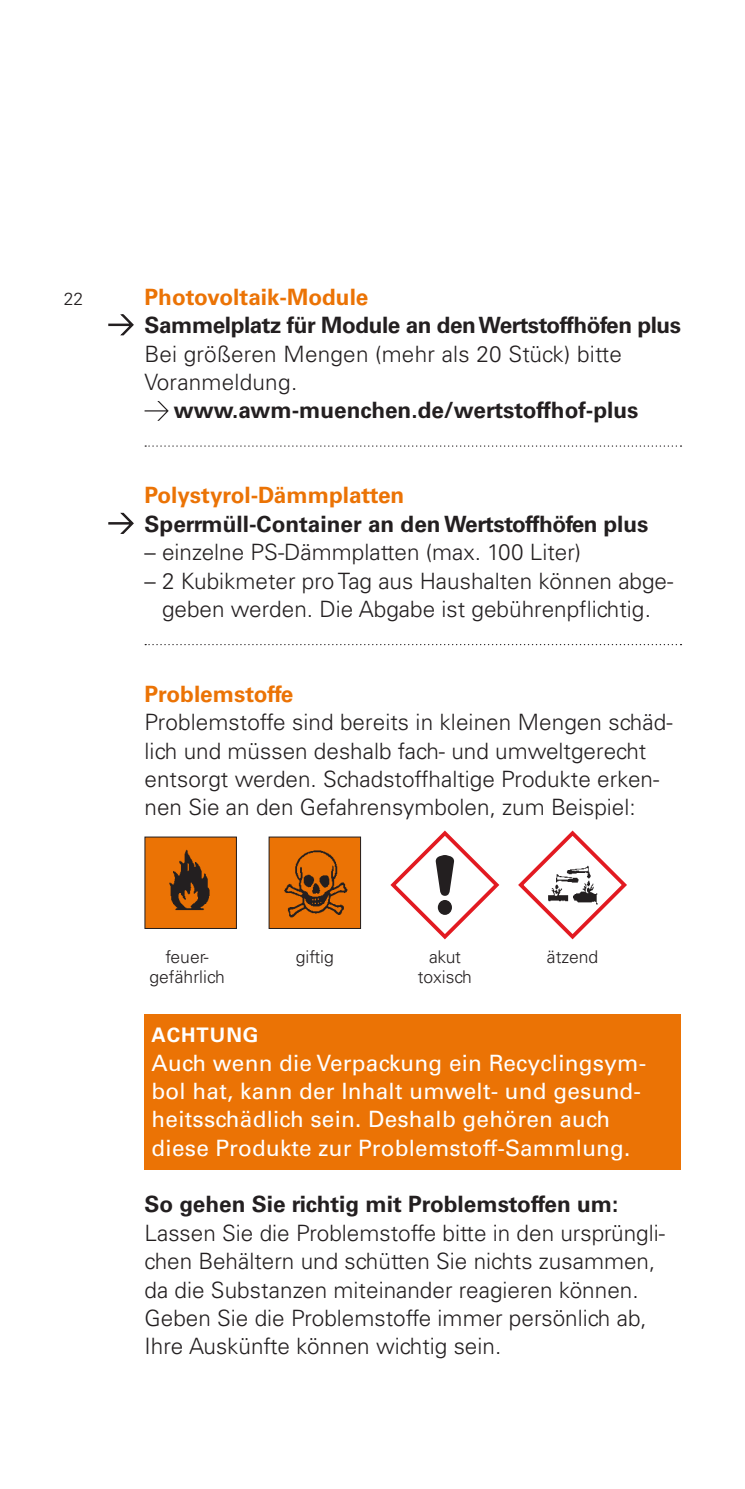
<style>
.page{position:relative;width:745px;height:1489px;background:#fff}
.page>*{position:absolute;margin:0;border:0;box-sizing:border-box;transform-origin:0 0}
.AWM___Innen___Copy{font:300 22.5px/28.2px "Univers LT Std";color:#231f20}
.AWM___Innen___Copy_K{font:22.5px/28.2px "Univers LT Std";letter-spacing:.01em;color:#fff}
.AWM___Innen___Copy-2{font:700 22.5px "Univers LT Std";color:#231f20}
.AWM___Innen___Headli{font:700 22.5px "Univers LT Std";color:#eb7305}
.AWM___Innen___Copy-3{font:700 22.5px "Univers LT Std";letter-spacing:-.02em;color:#231f20}
.AWM___Innen___Sublin{font:700 20px "Univers LT Std";letter-spacing:.05em;color:#fff}
.AWM___Innen___BU{font:300 17.5px "Univers LT Std";color:#231f20}
.AWM___Pagina{font:300 17.5px "Univers LT Std";color:#231f20}
</style>
<div class="page">
<div style="left:144px;top:1013px;width:536px;height:156px;background:#eb7305"></div>
<svg style="left:144px;top:401px;width:24px;height:20px"></svg>
<svg style="left:145px;top:445px;width:536px;height:1px"></svg>
<svg style="left:145px;top:644px;width:536px;height:1px"></svg>
<img style="left:146px;top:838px;width:89px;height:88px">
<img style="left:270px;top:838px;width:89px;height:88px">
<svg style="left:390px;top:830px;width:110px;height:110px"></svg>
<svg style="left:518px;top:830px;width:109px;height:110px"></svg>
<img style="left:541px;top:860px;width:62px;height:49px">
<svg style="left:108px;top:314px;width:26px;height:22px"></svg>
<svg style="left:108px;top:512px;width:26px;height:22px"></svg>
<p class="AWM___Pagina" style="left:64px;top:288px;width:21px">22</p>
<p class="AWM___Innen___Headli" style="left:144px;top:284px;width:225px">Photovoltaik-Module</p>
<p class="AWM___Innen___Copy-3" style="left:144px;top:312px;width:537px">Sammelplatz für Module an den Wertstoffhöfen plus</p>
<p class="AWM___Innen___Copy" style="left:144px;top:339px;width:478px">Bei größeren Mengen (mehr als 20 Stück) bitte<br>Voranmeldung.</p>
<p class="AWM___Innen___Copy-2" style="left:174px;top:397px;width:466px">www.awm-muenchen.de/wertstoffhof-plus</p>
<p class="AWM___Innen___Headli" style="left:144px;top:482px;width:261px">Polystyrol-Dämmplatten</p>
<p class="AWM___Innen___Copy-2" style="left:144px;top:510px;width:505px">Sperrmüll-Container an den Wertstoffhöfen plus</p>
<p class="AWM___Innen___Copy" style="left:144px;top:538px;width:438px">– einzelne PS-Dämmplatten (max. 100 Liter)</p>
<p class="AWM___Innen___Copy" style="left:144px;top:566px;width:530px;text-align:center">– 2 Kubikmeter pro Tag aus Haushalten können abge&shy;geben werden. Die Abgabe ist gebührenpflichtig.</p>
<p class="AWM___Innen___Headli" style="left:144px;top:680px;width:150px">Problemstoffe</p>
<p class="AWM___Innen___Copy" style="left:144px;top:708px;width:529px">Problemstoffe sind bereits in kleinen Mengen schäd&shy;lich und müssen deshalb fach- und umweltgerecht entsorgt werden. Schadstoffhaltige Produkte erken&shy;nen Sie an den Gefahrensymbolen, zum Beispiel:</p>
<p class="AWM___Innen___BU" style="left:165px;top:946px;width:45px">feuer-</p>
<p class="AWM___Innen___BU" style="left:295px;top:946px;width:40px">giftig</p>
<p class="AWM___Innen___BU" style="left:429px;top:946px;width:34px">akut</p>
<p class="AWM___Innen___BU" style="left:546px;top:946px;width:53px">ätzend</p>
<p class="AWM___Innen___BU" style="left:149px;top:966px;width:77px">gefährlich</p>
<p class="AWM___Innen___BU" style="left:417px;top:966px;width:56px">toxisch</p>
<p class="AWM___Innen___Sublin" style="left:151px;top:1023px;width:108px">ACHTUNG</p>
<p class="AWM___Innen___Copy_K" style="left:151px;top:1048px;width:495px">Auch wenn die Verpackung ein Recyclingsym&shy;bol hat, kann der Inhalt umwelt- und gesund&shy;heitsschädlich sein. Deshalb gehören auch diese Produkte zur Problemstoff-Sammlung.</p>
<p class="AWM___Innen___Copy-2" style="left:144px;top:1191px;width:475px">So gehen Sie richtig mit Problemstoffen um:</p>
<p class="AWM___Innen___Copy" style="left:144px;top:1218px;width:521px">Lassen Sie die Problemstoffe bitte in den ursprüngli&shy;chen Behältern und schütten Sie nichts zusammen, da die Substanzen miteinander reagieren können.<br>Geben Sie die Problemstoffe immer persönlich ab, Ihre Auskünfte können wichtig sein.</p>
</div>
